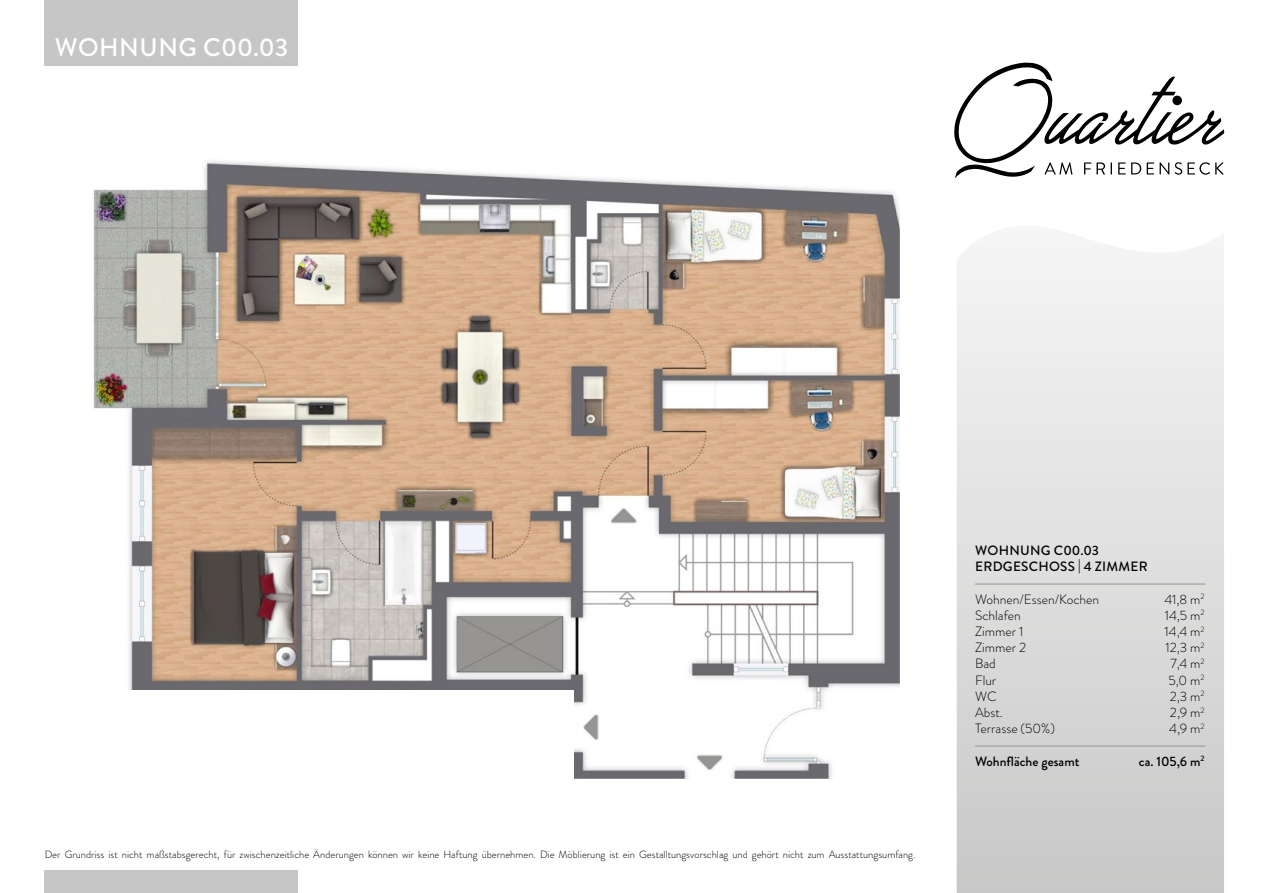
<style>
.page{position:relative;width:1263px;height:893px;background:#fff}
.page>*{position:absolute;margin:0;border:0;box-sizing:border-box;transform-origin:0 0}
.t1{font:500 25.5px "Brandon Grotesque";letter-spacing:.02em;color:#fff}
.t2{font:300 13.5px "Brandon Grotesque";color:#000}
.t3{font:500 13.5px/16.2px "Brandon Grotesque";letter-spacing:.02em;color:#000}
.t4{font:500 13.5px "Brandon Grotesque";color:#000}
.t5{font:300 10.5px "Brandon Grotesque";color:#000}
</style>
<div class="page">
<svg style="left:954px;top:62px;width:270px;height:116px"></svg>
<svg style="left:957px;top:245px;width:267px;height:648px;background:#dedede"></svg>
<div style="left:45px;top:0;width:253px;height:65px;background:#c6c6c6"></div>
<div style="left:45px;top:870px;width:253px;height:23px;background:#c6c6c6"></div>
<hr style="left:975px;top:584px;width:230px;height:1px;background:#949494">
<hr style="left:975px;top:746px;width:230px;height:1px;background:#949494">
<img style="left:93px;top:161px;width:807px;height:618px">
<div style="left:7px;top:690px;width:566px;height:118px;background:#fff"></div>
<h1 class="t1" style="left:55px;top:30px;width:235px">WOHNUNG C00.03</h1>
<p class="t5" style="left:45px;top:847px;width:872px">Der Grundriss ist nicht maßstabsgerecht, für zwischenzeitliche Änderungen können wir keine Haftung übernehmen. Die Möblierung ist ein Gestalltungsvorschlag und gehört nicht zum Ausstattungsumfang.</p>
<p class="t3" style="left:975px;top:542px;width:174px">WOHNUNG C00.03<br>ERDGESCHOSS | 4 ZIMMER</p>
<p class="t2" style="left:975px;top:590px;width:126px">Wohnen/Essen/Kochen</p>
<p class="t2" style="left:1164px;top:590px;width:42px">41,8 m<sup>2</sup></p>
<p class="t2" style="left:975px;top:606px;width:47px">Schlafen</p>
<p class="t2" style="left:1165px;top:606px;width:41px">14,5 m<sup>2</sup></p>
<p class="t2" style="left:975px;top:622px;width:50px">Zimmer 1</p>
<p class="t2" style="left:1164px;top:622px;width:42px">14,4 m<sup>2</sup></p>
<p class="t2" style="left:975px;top:638px;width:52px">Zimmer 2</p>
<p class="t2" style="left:1165px;top:638px;width:41px">12,3 m<sup>2</sup></p>
<p class="t2" style="left:975px;top:655px;width:22px">Bad</p>
<p class="t2" style="left:1170px;top:655px;width:36px">7,4 m<sup>2</sup></p>
<p class="t2" style="left:975px;top:671px;width:23px">Flur</p>
<p class="t2" style="left:1168px;top:671px;width:38px">5,0 m<sup>2</sup></p>
<p class="t2" style="left:975px;top:687px;width:23px">WC</p>
<p class="t2" style="left:1170px;top:687px;width:36px">2,3 m<sup>2</sup></p>
<p class="t2" style="left:975px;top:703px;width:29px">Abst.</p>
<p class="t2" style="left:1170px;top:703px;width:36px">2,9 m<sup>2</sup></p>
<p class="t2" style="left:975px;top:719px;width:82px">Terrasse (50%)</p>
<p class="t2" style="left:1169px;top:719px;width:37px">4,9 m<sup>2</sup></p>
<p class="t4" style="left:975px;top:752px;width:106px">Wohnfläche gesamt</p>
<p class="t3" style="left:1139px;top:753px;width:67px">ca. 105,6 m<sup>2</sup></p>
</div>
